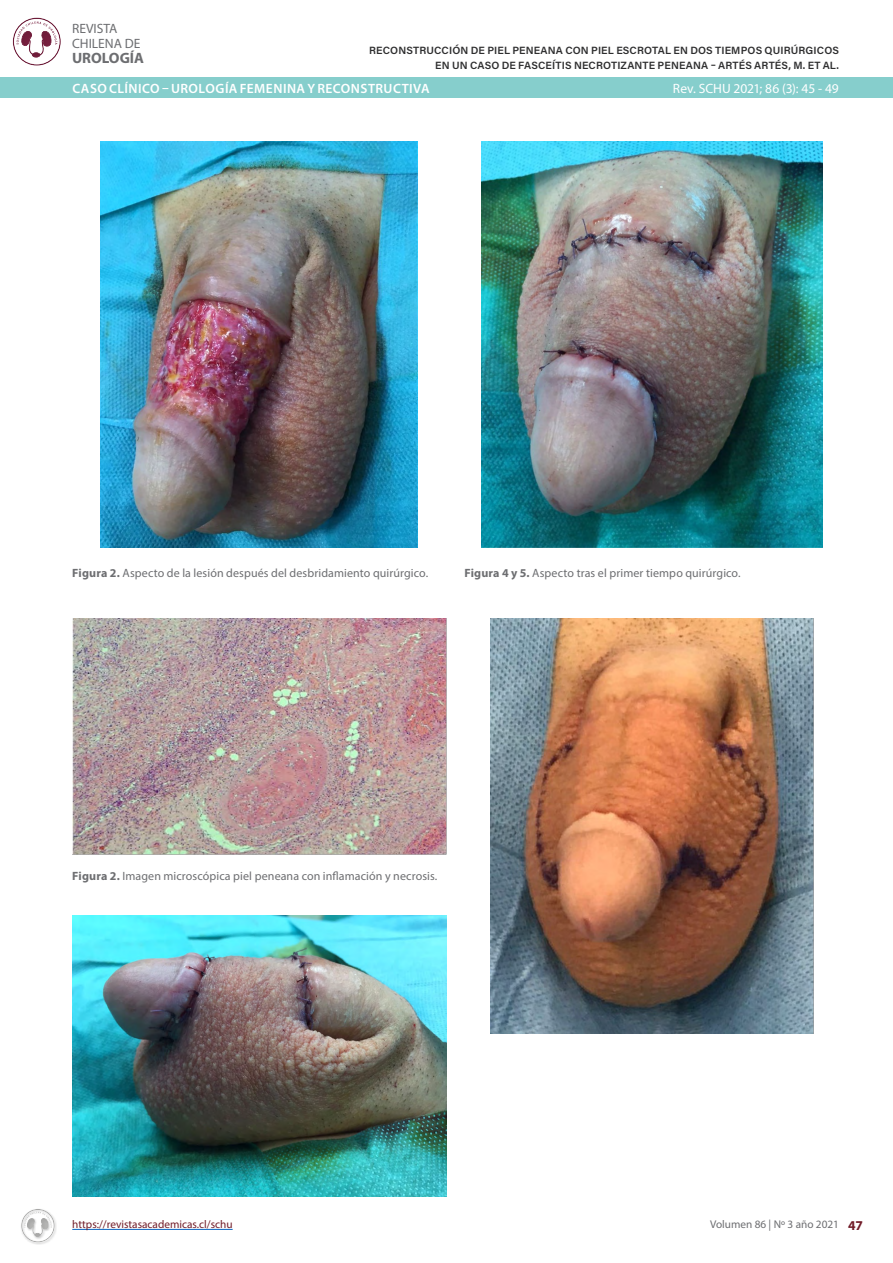
<style>
.page{position:relative;width:893px;height:1263px;background:#fff}
.page>*{position:absolute;margin:0;border:0;box-sizing:border-box;transform-origin:0 0}
.t1{font:700 15px "Myriad Pro";color:#6d6e71}
.t2{font:600 13.5px "Myriad Pro";letter-spacing:.035em;color:#fff}
.t3{font:13.5px "Myriad Pro";letter-spacing:-.005em;color:#fff}
.t4{font:13.5px/15px "Myriad Pro";color:#6d6e71}
.t5{font:12px "Myriad Pro";letter-spacing:.01em;color:#6d6e71}
.t6{font:11.25px "Myriad Pro";color:#711c28}
.t7{font:11.25px "Myriad Pro";color:#6d6e71}
.t8{font:600 10.5px/15px "Acumin Pro";letter-spacing:.015em;color:#2e2e2f;text-align:right}
.s1{font-weight:700}
.s2{font-weight:700;font-size:13.5px;color:#711c28}
</style>
<div class="page">
<div style="left:0;top:1190px;width:79px;height:61px;background:#000;opacity:.07"></div>
<svg style="left:24px;top:1211px;width:28px;height:26px"></svg>
<hr style="left:72px;top:1229px;width:161px;height:1px;background:#0563c1">
<svg style="left:16px;top:21px;width:42px;height:36px"></svg>
<div style="left:0;top:77px;width:893px;height:21px;background:#86cecc"></div>
<img style="left:101px;top:141px;width:317px;height:406px">
<img style="left:72px;top:619px;width:375px;height:236px">
<img style="left:482px;top:141px;width:340px;height:406px">
<img style="left:72px;top:915px;width:375px;height:281px">
<img style="left:490px;top:619px;width:323px;height:414px">
<p class="t4" style="left:72px;top:20px;width:70px">REVISTA<br>CHILENA DE</p>
<p class="t1" style="left:72px;top:48px;width:74px">UROLOGÍA</p>
<p class="t8" style="left:369px;top:42px;width:471px">RECONSTRUCCIÓN DE PIEL PENEANA CON PIEL ESCROTAL EN DOS TIEMPOS QUIRÚRGICOS<br>EN UN CASO DE FASCEÍTIS NECROTIZANTE PENEANA – ARTÉS ARTÉS, M. ET AL.</p>
<p class="t3" style="left:673px;top:80px;width:167px">Rev. SCHU 2021; 86 (3): 45 - 49</p>
<p class="t2" style="left:72px;top:80px;width:359px">CASO CLÍNICO – UROLOGÍA FEMENINA Y RECONSTRUCTIVA</p>
<p class="t5" style="left:72px;top:566px;width:357px"><span class="s1">Figura 2.</span> Aspecto de la lesión después del desbridamiento quirúrgico.</p>
<p class="t5" style="left:465px;top:566px;width:278px"><span class="s1">Figura 4 y 5.</span> Aspecto tras el primer tiempo quirúrgico.</p>
<p class="t5" style="left:72px;top:869px;width:367px"><span class="s1">Figura 2.</span> Imagen microscópica piel peneana con inflamación y necrosis.</p>
<p class="t6" style="left:72px;top:1217px;width:162px">https://revistasacademicas.cl/schu</p>
<p class="t7" style="left:710px;top:1217px;width:154px">Volumen 86 | Nº 3 año 2021 <span class="s2">47</span></p>
</div>
